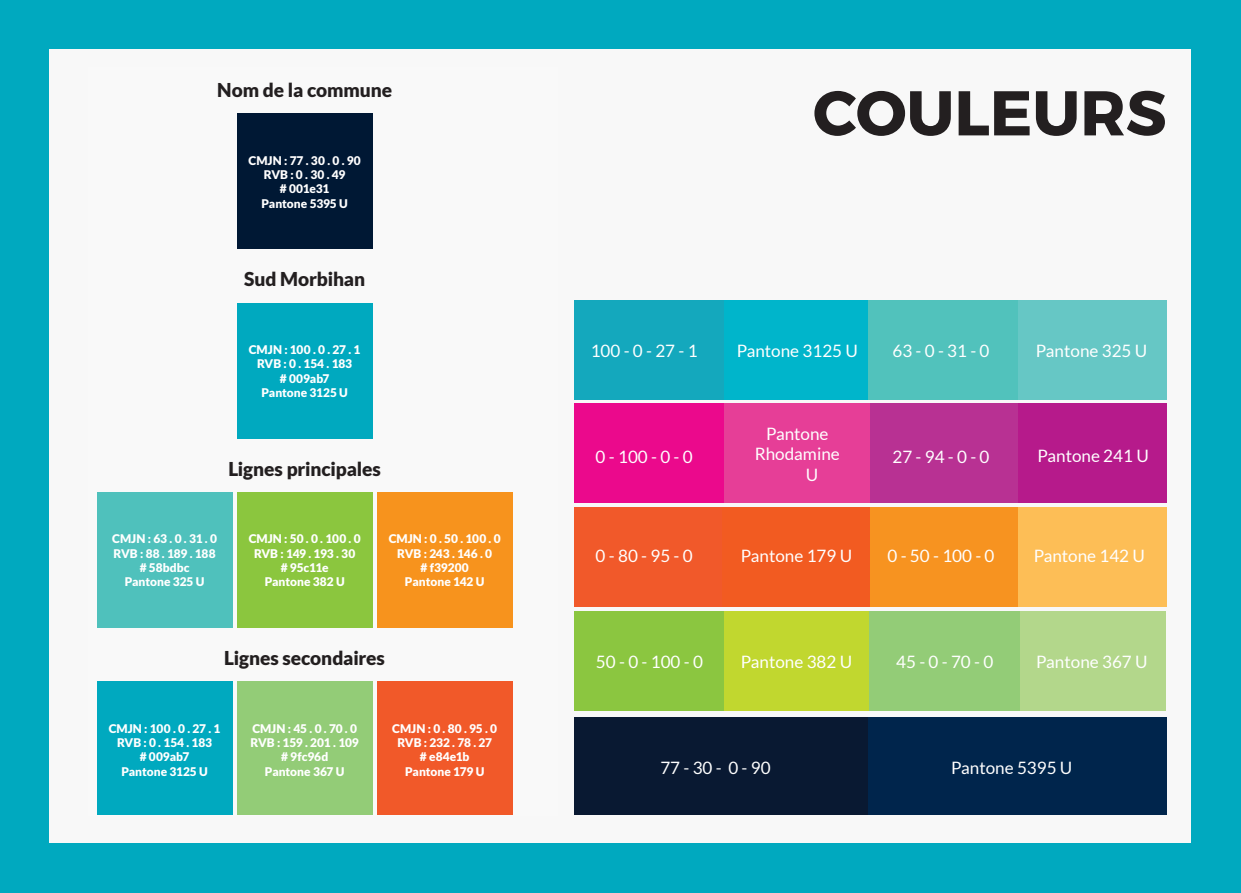
<style>
.page{position:relative;width:1241px;height:893px;background:#fff}
.page>*{position:absolute;margin:0;border:0;box-sizing:border-box;transform-origin:0 0}
.t1{font:700 63px "Montserrat";color:#231f20}
.t2{font:900 19.07px "Lato";letter-spacing:-.005em;color:#231f20}
.t3{font:17.15px "Lato";color:#fff}
.t4{font:900 11.9px/14.3px "Lato";letter-spacing:-.005em;color:#fff;text-align:center}
</style>
<div class="page">
<div style="left:0;top:0;width:1240px;height:893px;background:#00a9bf"></div>
<div style="left:50px;top:50px;width:1141px;height:793px;background:#f8f8f8"></div>
<div style="left:237px;top:114px;width:135px;height:135px;background:#001834"></div>
<div style="left:237px;top:303px;width:135px;height:135px;background:#00a9bf"></div>
<div style="left:97px;top:492px;width:135px;height:136px;background:#4fc1bc"></div>
<div style="left:237px;top:492px;width:135px;height:136px;background:#8bc63e"></div>
<div style="left:377px;top:492px;width:135px;height:136px;background:#f7931d"></div>
<div style="left:97px;top:681px;width:135px;height:134px;background:#00a9bf"></div>
<div style="left:237px;top:681px;width:135px;height:134px;background:#93cc77"></div>
<div style="left:377px;top:681px;width:135px;height:134px;background:#f15929"></div>
<div style="left:574px;top:300px;width:296px;height:99px;background:#14a8bd"></div>
<div style="left:723px;top:300px;width:147px;height:99px;background:#00b5cb"></div>
<div style="left:1016px;top:300px;width:150px;height:99px;background:#66c7c5"></div>
<div style="left:867px;top:300px;width:150px;height:99px;background:#51c2bc"></div>
<div style="left:574px;top:404px;width:296px;height:99px;background:#eb098c"></div>
<div style="left:723px;top:404px;width:147px;height:99px;background:#e63e97"></div>
<div style="left:870px;top:404px;width:296px;height:99px;background:#b83193"></div>
<div style="left:1018px;top:404px;width:148px;height:99px;background:#b61a8b"></div>
<div style="left:574px;top:508px;width:296px;height:99px;background:#f1592a"></div>
<div style="left:722px;top:508px;width:148px;height:99px;background:#f25b21"></div>
<div style="left:870px;top:508px;width:296px;height:99px;background:#f79320"></div>
<div style="left:1018px;top:508px;width:148px;height:99px;background:#fdbe56"></div>
<div style="left:574px;top:611px;width:150px;height:99px;background:#8bc640"></div>
<div style="left:724px;top:611px;width:145px;height:99px;background:#c1d72f"></div>
<div style="left:869px;top:611px;width:150px;height:99px;background:#93cc77"></div>
<div style="left:1019px;top:611px;width:146px;height:99px;background:#b3d78b"></div>
<div style="left:574px;top:717px;width:592px;height:98px;background:#091932"></div>
<div style="left:867px;top:717px;width:299px;height:98px;background:#00254c"></div>
<h2 class="t2" style="left:217px;top:79px;width:176px">Nom de la commune</h2>
<p class="t4" style="left:248px;top:153px;width:114px">CMJN : 77 . 30 . 0 . 90<br>RVB : 0 . 30 . 49<br># 001e31<br>Pantone 5395 U</p>
<h2 class="t2" style="left:244px;top:268px;width:122px">Sud Morbihan</h2>
<p class="t4" style="left:249px;top:342px;width:113px">CMJN : 100 . 0 . 27 . 1<br>RVB : 0 . 154 . 183<br># 009ab7<br>Pantone 3125 U</p>
<h2 class="t2" style="left:228px;top:457px;width:154px">Lignes principales</h2>
<p class="t4" style="left:112px;top:531px;width:106px">CMJN : 63 . 0 . 31 . 0<br>RVB : 88 . 189 . 188 # 58bdbc<br>Pantone 325 U</p>
<p class="t4" style="left:249px;top:531px;width:113px">CMJN : 50 . 0 . 100 . 0<br>RVB : 149 . 193 . 30<br># 95c11e<br>Pantone 382 U</p>
<p class="t4" style="left:388px;top:531px;width:113px">CMJN : 0 . 50 . 100 . 0<br>RVB : 243 . 146 . 0<br># f39200<br>Pantone 142 U</p>
<h2 class="t2" style="left:224px;top:647px;width:162px">Lignes secondaires</h2>
<p class="t4" style="left:109px;top:721px;width:113px">CMJN : 100 . 0 . 27 . 1<br>RVB : 0 . 154 . 183<br># 009ab7<br>Pantone 3125 U</p>
<p class="t4" style="left:250px;top:721px;width:110px">CMJN : 45 . 0 . 70 . 0<br>RVB : 159 . 201 . 109 # 9fc96d<br>Pantone 367 U</p>
<p class="t4" style="left:392px;top:721px;width:106px">CMJN : 0 . 80 . 95 . 0<br>RVB : 232 . 78 . 27<br># e84e1b<br>Pantone 179 U</p>
<h1 class="t1" style="left:812px;top:61px;width:355px">COULEURS</h1>
<h3 class="t3" style="left:590px;top:342px;width:108px">100 - 0 - 27 - 1</h3>
<h3 class="t3" style="left:736px;top:341px;width:123px">Pantone 3125 U</h3>
<h3 class="t3" style="left:892px;top:342px;width:98px">63 - 0 - 31 - 0</h3>
<h3 class="t3" style="left:1035px;top:341px;width:113px">Pantone 325 U</h3>
<h3 class="t3" style="left:595px;top:447px;width:98px">0 - 100 - 0 - 0</h3>
<h3 class="t3" style="left:766px;top:424px;width:64px">Pantone</h3>
<h3 class="t3" style="left:754px;top:445px;width:87px">Rhodamine</h3>
<h3 class="t3" style="left:805px;top:465px;width:14px">U</h3>
<h3 class="t3" style="left:892px;top:447px;width:98px">27 - 94 - 0 - 0</h3>
<h3 class="t3" style="left:1037px;top:446px;width:113px">Pantone 241 U</h3>
<h3 class="t3" style="left:740px;top:546px;width:113px">Pantone 179 U</h3>
<h3 class="t3" style="left:595px;top:547px;width:98px">0 - 80 - 95 - 0</h3>
<h3 class="t3" style="left:887px;top:547px;width:108px">0 - 50 - 100 - 0</h3>
<h3 class="t3" style="left:1033px;top:547px;width:113px">Pantone 142 U</h3>
<h3 class="t3" style="left:596px;top:652px;width:108px">50 - 0 - 100 - 0</h3>
<h3 class="t3" style="left:740px;top:652px;width:113px">Pantone 382 U</h3>
<h3 class="t3" style="left:896px;top:652px;width:98px">45 - 0 - 70 - 0</h3>
<h3 class="t3" style="left:1036px;top:652px;width:113px">Pantone 367 U</h3>
<h3 class="t3" style="left:660px;top:758px;width:112px">77 - 30 - 0 - 90</h3>
<h3 class="t3" style="left:951px;top:758px;width:123px">Pantone 5395 U</h3>
</div>
